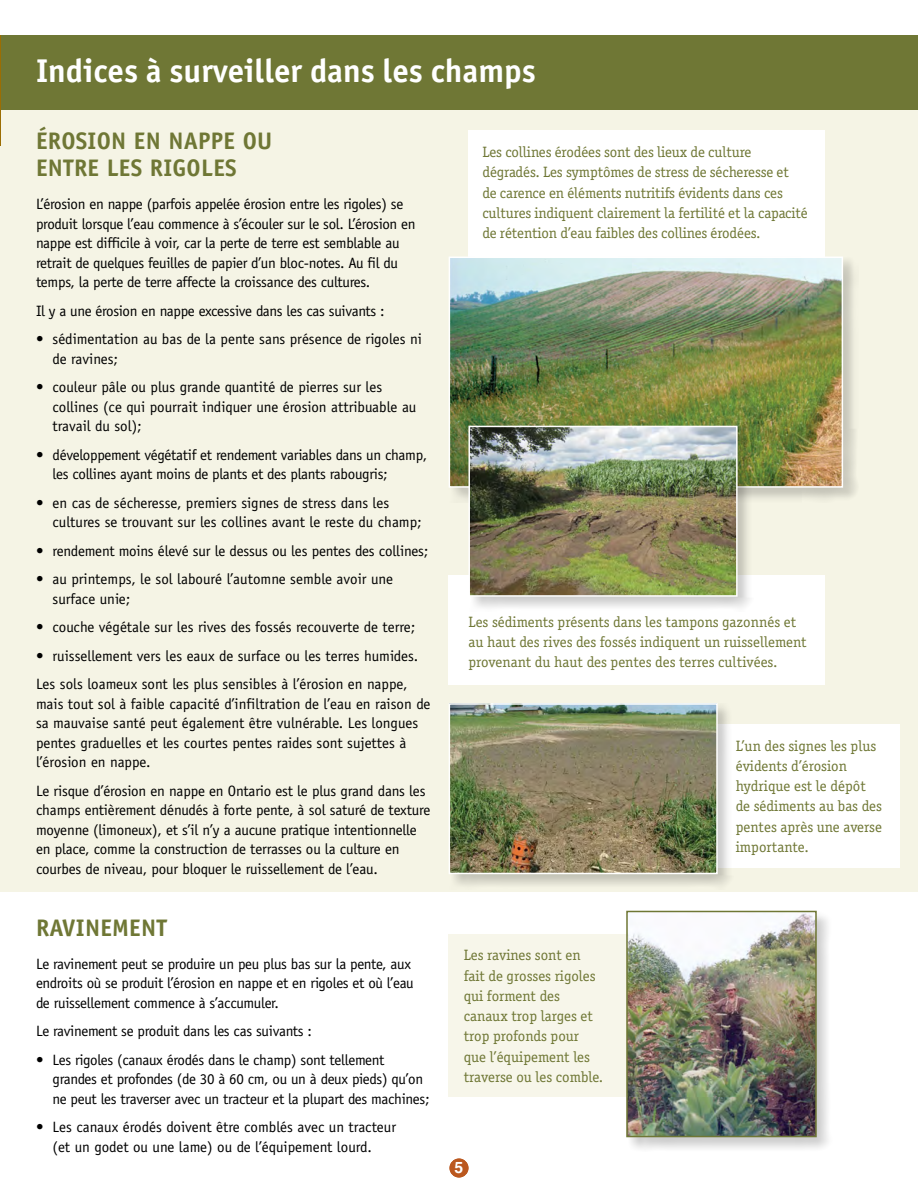
<style>
.page{position:relative;width:918px;height:1188px;background:#fff}
.page>*{position:absolute;margin:0;border:0;box-sizing:border-box;transform-origin:0 0}
.t1{font:700 33px "Officina Sans";color:#fff}
.t2{font:700 24px/27px "Officina Sans";letter-spacing:.01em;color:#6f7735}
.t3{font:700 15.75px "Helvetica";color:#fff}
.t4{font:15px/19.5px "Officina Sans";letter-spacing:-.02em;color:#000}
.t5{font:15px/19.5px "Officina Sans";color:#000}
.t6{font:15px/20.2px "Officina Serif";letter-spacing:-.01em;color:#6f7735}
</style>
<div class="page">
<div style="left:0;top:46px;width:918px;height:846px;background:#f5f4e5"></div>
<div style="left:468px;top:130px;width:357px;height:170px;background:#fff"></div>
<div style="left:448px;top:256px;width:411px;height:247px;background:#000;opacity:.2"></div>
<img style="left:452px;top:260px;width:388px;height:225px">
<div style="left:449px;top:257px;width:394px;height:231px;border:2px solid #fff"></div>
<div style="left:450px;top:1159px;width:18px;height:18px;background:#bb581f;border-radius:50%"></div>
<div style="left:0;top:35px;width:918px;height:75px;background:#6f7735"></div>
<div style="left:684px;top:724px;width:216px;height:144px;background:#fff"></div>
<div style="left:449px;top:575px;width:376px;height:110px;background:#fff"></div>
<div style="left:468px;top:425px;width:285px;height:187px;background:#000;opacity:.2"></div>
<img style="left:471px;top:429px;width:264px;height:165px">
<div style="left:468px;top:426px;width:270px;height:171px;border:2px solid #fff"></div>
<div style="left:449px;top:934px;width:227px;height:163px;background:#f7f6ea"></div>
<div style="left:626px;top:911px;width:207px;height:241px;background:#000;opacity:.2"></div>
<img style="left:629px;top:914px;width:185px;height:220px">
<div style="left:626px;top:911px;width:191px;height:226px;border:2px solid #6f7735"></div>
<div style="left:448px;top:703px;width:285px;height:186px;background:#000;opacity:.2"></div>
<img style="left:452px;top:706px;width:263px;height:165px">
<div style="left:449px;top:703px;width:269px;height:171px;border:2px solid #fff"></div>
<hr style="left:0;top:35px;width:1px;height:111px;background:#9b6d03">
<h1 class="t1" style="left:36px;top:50px;width:501px">Indices à surveiller dans les champs</h1>
<h2 class="t2" style="left:36px;top:127px;width:238px">ÉROSION EN NAPPE OU<br>ENTRE LES RIGOLES</h2>
<p class="t4" style="left:36px;top:195px;width:381px">L’érosion en nappe (parfois appelée érosion entre les rigoles) se produit lorsque l’eau commence à s’écouler sur le sol. L’érosion en nappe est difficile à voir, car la perte de terre est semblable au retrait de quelques feuilles de papier d’un bloc-notes. Au fil du temps, la perte de terre affecte la croissance des cultures.</p>
<p class="t4" style="left:36px;top:301px;width:350px">Il y a une érosion en nappe excessive dans les cas suivants :</p>
<p class="t5" style="left:52px;top:330px;width:371px;text-indent:-16px">• sédimentation au bas de la pente sans présence de rigoles ni de ravines;</p>
<p class="t5" style="left:52px;top:378px;width:365px;text-indent:-16px">• couleur pâle ou plus grande quantité de pierres sur les collines (ce qui pourrait indiquer une érosion attribuable au travail du sol);</p>
<p class="t4" style="left:52px;top:445px;width:376px;text-indent:-16px">• développement végétatif et rendement variables dans un champ, les collines ayant moins de plants et des plants rabougris;</p>
<p class="t5" style="left:52px;top:493px;width:371px;text-indent:-16px">• en cas de sécheresse, premiers signes de stress dans les cultures se trouvant sur les collines avant le reste du champ;</p>
<p class="t4" style="left:36px;top:541px;width:394px">• rendement moins élevé sur le dessus ou les pentes des collines;</p>
<p class="t5" style="left:52px;top:570px;width:342px;text-indent:-16px">• au printemps, le sol labouré l’automne semble avoir une surface unie;</p>
<p class="t5" style="left:36px;top:618px;width:381px">• couche végétale sur les rives des fossés recouverte de terre;</p>
<p class="t5" style="left:36px;top:642px;width:384px;line-height:28.5px">• ruissellement vers les eaux de surface ou les terres humides.<br>Les sols loameux sont les plus sensibles à l’érosion en nappe,</p>
<p class="t5" style="left:36px;top:694px;width:396px">mais tout sol à faible capacité d’infiltration de l’eau en raison de sa mauvaise santé peut également être vulnérable. Les longues pentes graduelles et les courtes pentes raides sont sujettes à l’érosion en nappe.</p>
<p class="t4" style="left:36px;top:781px;width:396px">Le risque d’érosion en nappe en Ontario est le plus grand dans les champs entièrement dénudés à forte pente, à sol saturé de texture moyenne (limoneux), et s’il n’y a aucune pratique intentionnelle en place, comme la construction de terrasses ou la culture en courbes de niveau, pour bloquer le ruissellement de l’eau.</p>
<h2 class="t2" style="left:36px;top:914px;width:133px">RAVINEMENT</h2>
<p class="t4" style="left:36px;top:954px;width:379px">Le ravinement peut se produire un peu plus bas sur la pente, aux endroits où se produit l’érosion en nappe et en rigoles et où l’eau de ruissellement commence à s’accumuler.</p>
<p class="t4" style="left:36px;top:1022px;width:277px">Le ravinement se produit dans les cas suivants :</p>
<p class="t4" style="left:52px;top:1050px;width:378px;text-indent:-16px">• Les rigoles (canaux érodés dans le champ) sont tellement grandes et profondes (de 30 à 60 cm, ou un à deux pieds) qu’on ne peut les traverser avec un tracteur et la plupart des machines;</p>
<p class="t5" style="left:36px;top:1118px;width:362px;text-align:center">• Les canaux érodés doivent être comblés avec un tracteur (et un godet ou une lame) ou de l’équipement lourd.</p>
<p class="t6" style="left:482px;top:142px;width:327px">Les collines érodées sont des lieux de culture dégradés. Les symptômes de stress de sécheresse et<br>de carence en éléments nutritifs évidents dans ces cultures indiquent clairement la fertilité et la capacité de rétention d’eau faibles des collines érodées.</p>
<p class="t6" style="left:468px;top:612px;width:340px">Les sédiments présents dans les tampons gazonnés et au haut des rives des fossés indiquent un ruissellement provenant du haut des pentes des terres cultivées.</p>
<p class="t6" style="left:464px;top:945px;width:141px">Les ravines sont en fait de grosses rigoles qui forment des canaux trop larges et trop profonds pour que l’équipement les traverse ou les comble.</p>
<p class="t3" style="left:455px;top:1158px;width:10px">2</p>
<p class="t3" style="left:455px;top:1158px;width:10px">5</p>
<p class="t6" style="left:736px;top:735px;width:148px">L’un des signes les plus évidents d’érosion hydrique est le dépôt de sédiments au bas des pentes après une averse importante.</p>
</div>
